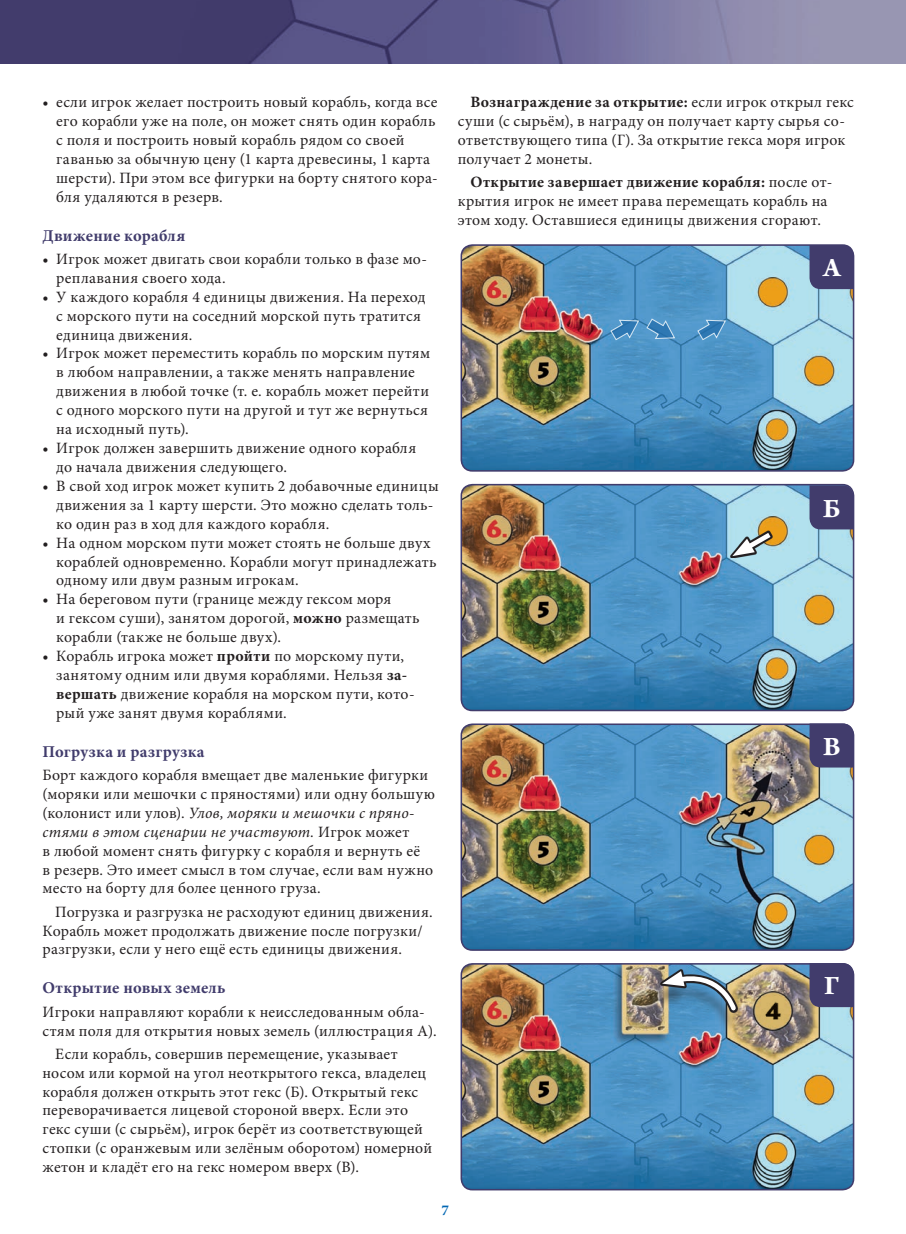
<style>
.page{position:relative;width:906px;height:1234px;background:#fff}
.page>*{position:absolute;margin:0;border:0;box-sizing:border-box;transform-origin:0 0}
.t1{font:700 28.05px "Arno Pro";color:#fff}
.t2{font:700 16.5px "Minion Pro";letter-spacing:.02em;color:#413c6c}
.t3{font:15.75px/18.9px "Minion Pro";letter-spacing:.02em;color:#231f20}
.t4{font:700 15px "Minion Pro";color:#0166b3}
.s1{font-weight:700}
.s2{font-style:italic}
</style>
<div class="page">
<img style="left:0;top:0;width:906px;height:64px">
<img style="left:463px;top:247px;width:390px;height:224px">
<div style="left:460px;top:244px;width:394px;height:227px;border:2px solid #413c6c;border-radius:11px"></div>
<img style="left:462px;top:726px;width:391px;height:223px">
<div style="left:460px;top:723px;width:394px;height:227px;border:2px solid #413c6c;border-radius:11px"></div>
<svg style="left:609px;top:317px;width:67px;height:24px;background:#5495c7"></svg>
<svg style="left:696px;top:319px;width:31px;height:22px"></svg>
<img style="left:463px;top:484px;width:390px;height:226px">
<div style="left:460px;top:484px;width:394px;height:227px;border:2px solid #413c6c;border-radius:11px"></div>
<svg style="left:730px;top:530px;width:42px;height:28px"></svg>
<svg style="left:732px;top:528px;width:44px;height:28px"></svg>
<img style="left:463px;top:965px;width:390px;height:224px">
<div style="left:460px;top:962px;width:394px;height:228px;border:2px solid #413c6c;border-radius:11px"></div>
<div style="left:650px;top:977px;width:88px;height:54px;background:#231f20;opacity:.5"></div>
<svg style="left:660px;top:968px;width:78px;height:44px"></svg>
<svg style="left:662px;top:969px;width:76px;height:43px;background:#7999aa"></svg>
<div style="left:809px;top:245px;width:44px;height:44px;background:#413c6c"></div>
<div style="left:809px;top:485px;width:44px;height:44px;background:#413c6c"></div>
<div style="left:809px;top:723px;width:44px;height:44px;background:#413c6c"></div>
<div style="left:809px;top:962px;width:44px;height:44px;background:#413c6c"></div>
<p class="t3" style="left:56px;top:93px;width:383px;text-indent:-14px">• если игрок желает построить новый корабль, когда все его корабли уже на поле, он может снять один корабль с поля и построить новый корабль рядом со своей гаванью за обычную цену (1 карта древесины, 1 карта шерсти). При этом все фигурки на борту снятого кора&shy;бля удаляются в резерв.</p>
<p class="t2" style="left:43px;top:224px;width:144px">Движение корабля</p>
<p class="t3" style="left:56px;top:249px;width:372px;text-indent:-14px">• Игрок может двигать свои корабли только в фазе мо&shy;реплавания своего хода.</p>
<p class="t3" style="left:56px;top:287px;width:371px;text-indent:-14px">• У каждого корабля 4 единицы движения. На переход с морского пути на соседний морской путь тратится единица движения.</p>
<p class="t3" style="left:56px;top:344px;width:375px;text-indent:-14px">• Игрок может переместить корабль по морским путям в любом направлении, а также менять направление движения в любой точке (т. е. корабль может перейти с одного морского пути на другой и тут же вернуться на исходный путь).</p>
<p class="t3" style="left:56px;top:438px;width:361px;text-indent:-14px">• Игрок должен завершить движение одного корабля до начала движения следующего.</p>
<p class="t3" style="left:56px;top:476px;width:384px;text-indent:-14px">• В свой ход игрок может купить 2 добавочные единицы движения за 1 карту шерсти. Это можно сделать толь&shy;ко один раз в ход для каждого корабля.</p>
<p class="t3" style="left:56px;top:533px;width:381px;text-indent:-14px">• На одном морском пути может стоять не больше двух кораблей одновременно. Корабли могут принадлежать одному или двум разным игрокам.</p>
<p class="t3" style="left:56px;top:590px;width:365px;text-indent:-14px">• На береговом пути (границе между гексом моря<br>и гексом суши), занятом дорогой, <span class="s1">можно</span> размещать корабли (также не больше двух).</p>
<p class="t3" style="left:56px;top:646px;width:360px;text-indent:-14px">• Корабль игрока может <span class="s1">пройти</span> по морскому пути, занятому одним или двумя кораблями. Нельзя <span class="s1">за&shy;вершать</span> движение корабля на морском пути, кото&shy;рый уже занят двумя кораблями.</p>
<p class="t2" style="left:43px;top:739px;width:164px">Погрузка и разгрузка</p>
<p class="t3" style="left:43px;top:765px;width:394px">Борт каждого корабля вмещает две маленькие фигурки (моряки или мешочки с пряностями) или одну большую (колонист или улов). <span class="s2">Улов, моряки и мешочки с пряно&shy;стями в этом сценарии не участвуют.</span> Игрок может<br>в любой момент снять фигурку с корабля и вернуть её<br>в резерв. Это имеет смысл в том случае, если вам нужно место на борту для более ценного груза.</p>
<p class="t3" style="left:43px;top:902px;width:392px;text-indent:13px">Погрузка и разгрузка не расходуют единиц движения.<br>Корабль может продолжать движение после погрузки/ разгрузки, если у него ещё есть единицы движения.</p>
<p class="t2" style="left:43px;top:976px;width:185px">Открытие новых земель</p>
<p class="t3" style="left:43px;top:1001px;width:395px">Игроки направляют корабли к неисследованным обла&shy;стям поля для открытия новых земель (иллюстрация А).</p>
<p class="t3" style="left:43px;top:1044px;width:391px;text-indent:13px">Если корабль, совершив перемещение, указывает носом или кормой на угол неоткрытого гекса, владелец корабля должен открыть этот гекс (Б). Открытый гекс переворачивается лицевой стороной вверх. Если это гекс суши (с сырьём), игрок берёт из соответствующей стопки (с оранжевым или зелёным оборотом) номерной жетон и кладёт его на гекс номером вверх (В).</p>
<p class="t3" style="left:458px;top:93px;width:398px;text-indent:13px"><span class="s1">Вознаграждение за открытие:</span> если игрок открыл гекс суши (с сырьём), в награду он получает карту сырья со&shy;ответствующего типа (Г). За открытие гекса моря игрок получает 2 монеты.</p>
<p class="t3" style="left:458px;top:173px;width:376px;text-indent:13px"><span class="s1">Открытие завершает движение корабля:</span> после от&shy;крытия игрок не имеет права перемещать корабль на этом ходу. Оставшиеся единицы движения сгорают.</p>
<p class="t1" style="left:823px;top:252px;width:19px">A</p>
<p class="t1" style="left:823px;top:492px;width:19px">Б</p>
<p class="t1" style="left:823px;top:730px;width:19px">В</p>
<p class="t1" style="left:824px;top:969px;width:17px">Г</p>
<p class="t4" style="left:441px;top:1199px;width:9px">7</p>
</div>
